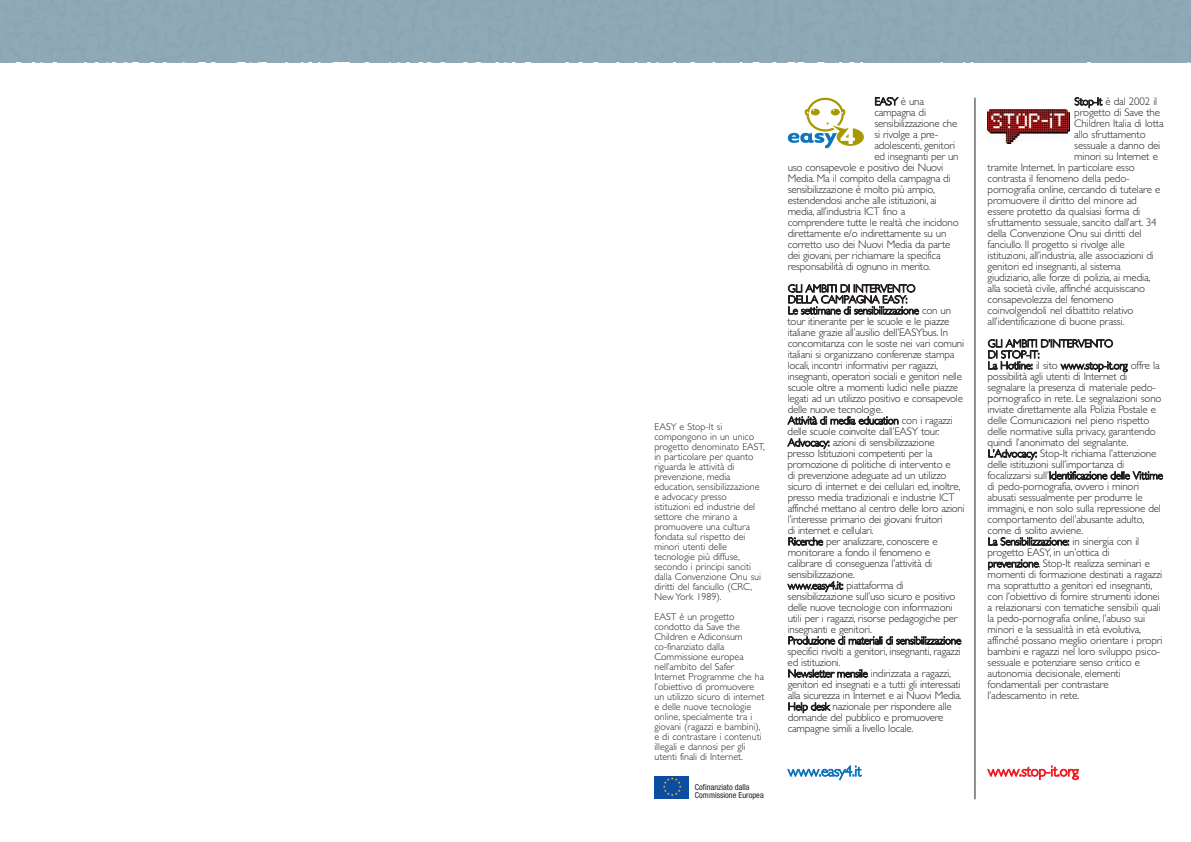
<style>
.page{position:relative;width:1191px;height:842px;background:#fff}
.page>*{position:absolute;margin:0;border:0;box-sizing:border-box;transform-origin:0 0}
.t1{font:300 15px "Gill Sans";letter-spacing:-.015em;color:#ee1d23}
.t2{font:300 15px "Gill Sans";letter-spacing:-.02em;color:#1074bc}
.t3{font:300 11px/11px "Gill Sans";letter-spacing:-.02em;color:#231f20}
.t4{font:300 10px/10px "Gill Sans";color:#231f20}
.t5{font:condensed 8.3px/8.3px "Helvetica Neue";color:#231f20}
</style>
<div class="page">
<hr style="left:974px;top:98px;width:1px;height:701px;background:#231f20">
<svg style="left:788px;top:98px;width:76px;height:51px"></svg>
<img style="left:987px;top:110px;width:82px;height:33px">
<img style="left:654px;top:776px;width:35px;height:22px">
<p class="t4" style="left:654px;top:422px;width:112px">EASY e Stop-It si compongono in un unico progetto denominato EAST, in particolare per quanto riguarda le attività di prevenzione, media education, sensibilizzazione e advocacy presso istituzioni ed industrie del settore che mirano a promuovere una cultura fondata sul rispetto dei minori utenti delle tecnologie più diffuse, secondo i principi sanciti dalla Convenzione Onu sui diritti del fanciullo (CRC,<br>New York 1989).</p>
<p class="t4" style="left:654px;top:612px;width:111px">EAST è un progetto condotto da Save the<br>Children e Adiconsum co-finanziato dalla<br>Commissione europea nell’ambito del Safer<br>Internet Programme che ha l’obiettivo di promuovere un utilizzo sicuro di internet e delle nuove tecnologie online, specialmente tra i giovani (ragazzi e bambini), e di contrastare i contenuti illegali e dannosi per gli utenti finali di Internet.</p>
<p class="t5" style="left:695px;top:783px;width:70px">Cofinanziato dalla<br>Commissione Europea</p>
<p class="t3" style="left:874px;top:96px;width:51px">EASY è una</p>
<p class="t3" style="left:874px;top:107px;width:53px">campagna di</p>
<p class="t3" style="left:874px;top:118px;width:84px">sensibilizzazione che</p>
<p class="t3" style="left:874px;top:129px;width:65px">si rivolge a pre-</p>
<p class="t3" style="left:874px;top:140px;width:82px">adolescenti, genitori</p>
<p class="t3" style="left:874px;top:151px;width:86px">ed insegnanti per un</p>
<p class="t3" style="left:787px;top:162px;width:157px">uso consapevole e positivo dei Nuovi</p>
<p class="t3" style="left:787px;top:173px;width:164px">Media. Ma il compito della campagna di</p>
<p class="t3" style="left:787px;top:184px;width:149px">sensibilizzazione è molto più ampio,</p>
<p class="t3" style="left:787px;top:195px;width:151px">estendendosi anche alle istituzioni, ai</p>
<p class="t3" style="left:787px;top:206px;width:119px">media, all’industria ICT fino a</p>
<p class="t3" style="left:787px;top:217px;width:172px">comprendere tutte le realtà che incidono</p>
<p class="t3" style="left:787px;top:228px;width:160px">direttamente e/o indirettamente su un</p>
<p class="t3" style="left:787px;top:239px;width:164px">corretto uso dei Nuovi Media da parte</p>
<p class="t3" style="left:787px;top:250px;width:154px">dei giovani, per richiamare la specifica</p>
<p class="t3" style="left:787px;top:261px;width:144px">responsabilità di ognuno in merito.</p>
<p class="t3" style="left:787px;top:283px;width:179px">GLI AMBITI DI INTERVENTO<br>DELLA CAMPAGNA EASY:<br>Le settimane di sensibilizzazione con un tour itinerante per le scuole e le piazze italiane grazie all’ausilio dell’EASYbus. In concomitanza con le soste nei vari comuni italiani si organizzano conferenze stampa locali, incontri informativi per ragazzi, insegnanti, operatori sociali e genitori nelle scuole oltre a momenti ludici nelle piazze legati ad un utilizzo positivo e consapevole delle nuove tecnologie.<br>Attività di media education con i ragazzi delle scuole coinvolte dall’EASY tour.<br>Advocacy: azioni di sensibilizzazione<br>presso Istituzioni competenti per la promozione di politiche di intervento e<br>di prevenzione adeguate ad un utilizzo sicuro di internet e dei cellulari ed, inoltre, presso media tradizionali e industrie ICT affinché mettano al centro delle loro azioni l’interesse primario dei giovani fruitori<br>di internet e cellulari.<br>Ricerche per analizzare, conoscere e monitorare a fondo il fenomeno e calibrare di conseguenza l’attività di sensibilizzazione.<br>www.easy4.it: piattaforma di sensibilizzazione sull’uso sicuro e positivo delle nuove tecnologie con informazioni utili per i ragazzi, risorse pedagogiche per insegnanti e genitori.<br>Produzione di materiali di sensibilizzazione specifici rivolti a genitori, insegnanti, ragazzi ed istituzioni.<br>Newsletter mensile indirizzata a ragazzi, genitori ed insegnati e a tutti gli interessati alla sicurezza in Internet e ai Nuovi Media.<br>Help desk nazionale per rispondere alle domande del pubblico e promuovere campagne simili a livello locale.</p>
<h1 class="t2" style="left:788px;top:762px;width:75px">www.easy4.it</h1>
<p class="t3" style="left:1074px;top:96px;width:84px">Stop-It è dal 2002 il</p>
<p class="t3" style="left:1074px;top:107px;width:87px">progetto di Save the</p>
<p class="t3" style="left:1074px;top:118px;width:91px">Children Italia di lotta</p>
<p class="t3" style="left:1074px;top:129px;width:73px">allo sfruttamento</p>
<p class="t3" style="left:1074px;top:140px;width:88px">sessuale a danno dei</p>
<p class="t3" style="left:1074px;top:151px;width:85px">minori su Internet e</p>
<p class="t3" style="left:987px;top:162px;width:149px">tramite Internet. In particolare esso</p>
<p class="t3" style="left:987px;top:173px;width:143px">contrasta il fenomeno della pedo-</p>
<p class="t3" style="left:987px;top:184px;width:174px">pornografia online, cercando di tutelare e</p>
<p class="t3" style="left:987px;top:195px;width:151px">promuovere il diritto del minore ad</p>
<p class="t3" style="left:987px;top:206px;width:154px">essere protetto da qualsiasi forma di</p>
<p class="t3" style="left:987px;top:217px;width:171px">sfruttamento sessuale, sancito dall’art. 34</p>
<p class="t3" style="left:987px;top:228px;width:155px">della Convenzione Onu sui diritti del</p>
<p class="t3" style="left:987px;top:239px;width:139px">fanciullo. Il progetto si rivolge alle</p>
<p class="t3" style="left:987px;top:250px;width:168px">istituzioni, all’industria, alle associazioni di</p>
<p class="t3" style="left:987px;top:261px;width:135px">genitori ed insegnanti, al sistema</p>
<p class="t3" style="left:987px;top:272px;width:164px">giudiziario, alle forze di polizia, ai media,</p>
<p class="t3" style="left:987px;top:283px;width:159px">alla società civile, affinché acquisiscano</p>
<p class="t3" style="left:987px;top:294px;width:128px">consapevolezza del fenomeno</p>
<p class="t3" style="left:987px;top:305px;width:147px">coinvolgendoli nel dibattito relativo</p>
<p class="t3" style="left:987px;top:316px;width:138px">all’identificazione di buone prassi.</p>
<p class="t3" style="left:987px;top:338px;width:177px">GLI AMBITI D’INTERVENTO<br>DI STOP-IT:<br>La Hotline: il sito www.stop-it.org offre la possibilità agli utenti di Internet di segnalare la presenza di materiale pedo&shy;pornografico in rete. Le segnalazioni sono inviate direttamente alla Polizia Postale e delle Comunicazioni nel pieno rispetto delle normative sulla privacy, garantendo quindi l’anonimato del segnalante.<br>L’Advocacy: Stop-It richiama l’attenzione delle istituzioni sull’importanza di focalizzarsi sull’Identificazione delle Vittime di pedo-pornografia, ovvero i minori abusati sessualmente per produrre le immagini, e non solo sulla repressione del comportamento dell’abusante adulto, come di solito avviene.<br>La Sensibilizzazione: in sinergia con il progetto EASY, in un’ottica di prevenzione, Stop-It realizza seminari e momenti di formazione destinati a ragazzi ma soprattutto a genitori ed insegnanti, con l’obiettivo di fornire strumenti idonei a relazionarsi con tematiche sensibili quali la pedo-pornografia online, l’abuso sui minori e la sessualità in età evolutiva, affinché possano meglio orientare i propri bambini e ragazzi nel loro sviluppo psico&shy;sessuale e potenziare senso critico e autonomia decisionale, elementi fondamentali per contrastare l’adescamento in rete.</p>
<h1 class="t1" style="left:987px;top:762px;width:92px">www.stop-it.org</h1>
</div>
